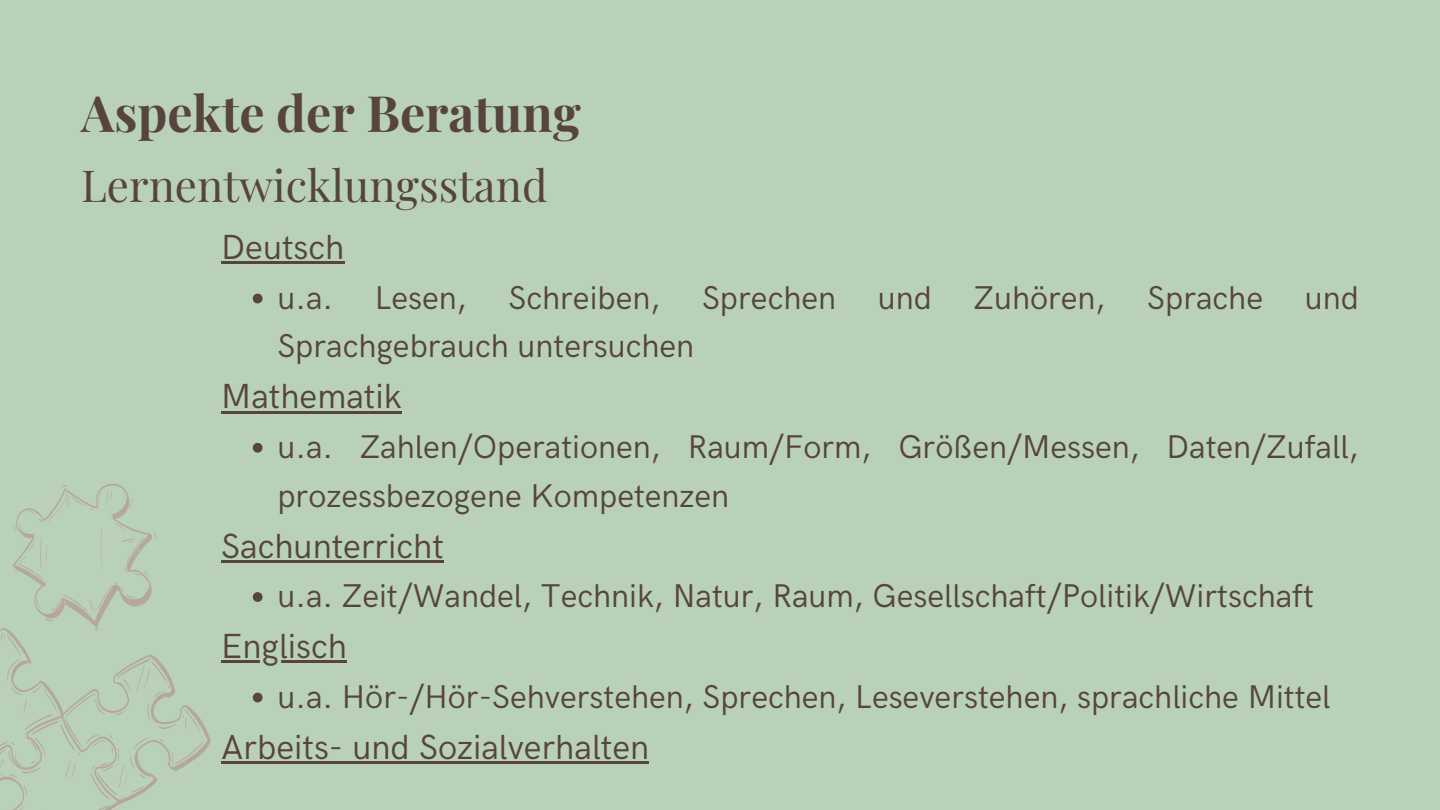
<style>
.page{position:relative;width:1440px;height:810px;background:#b9d1b9}
.page>*{position:absolute;margin:0;border:0;box-sizing:border-box;transform-origin:0 0}
.t1{font:700 50px "Playfair Display";color:#57453d}
.t2{font:44px "Playfair Display";color:#57453d}
.t3{font:35px "HK Grotesk";color:#57453d}
.t4{font:33px/48.8px "HK Grotesk";color:#57453d}
</style>
<div class="page">
<svg style="left:0;top:483px;width:260px;height:327px"></svg>
<hr style="left:221px;top:261px;width:123px;height:3px;background:#57453d">
<svg style="left:253px;top:294px;width:10px;height:9px"></svg>
<hr style="left:221px;top:411px;width:181px;height:3px;background:#57453d">
<svg style="left:253px;top:443px;width:10px;height:10px"></svg>
<hr style="left:221px;top:560px;width:223px;height:3px;background:#57453d">
<svg style="left:253px;top:592px;width:10px;height:10px"></svg>
<hr style="left:221px;top:660px;width:126px;height:3px;background:#57453d">
<svg style="left:253px;top:693px;width:10px;height:9px"></svg>
<hr style="left:221px;top:761px;width:428px;height:3px;background:#57453d">
<h1 class="t1" style="left:81px;top:77px;width:501px">Aspekte der Beratung</h1>
<p class="t2" style="left:81px;top:155px;width:468px">Lernentwicklungsstand</p>
<p class="t3" style="left:221px;top:228px;width:124px">Deutsch</p>
<p class="t4" style="left:277px;top:274px;width:57px">u.a.</p>
<p class="t4" style="left:375px;top:274px;width:94px">Lesen,</p>
<p class="t4" style="left:508px;top:274px;width:153px">Schreiben,</p>
<p class="t4" style="left:702px;top:274px;width:136px">Sprechen</p>
<p class="t4" style="left:878px;top:274px;width:56px">und</p>
<p class="t4" style="left:974px;top:274px;width:134px">Zuhören,</p>
<p class="t4" style="left:1147px;top:274px;width:117px">Sprache</p>
<p class="t4" style="left:1305px;top:274px;width:56px">und</p>
<p class="t4" style="left:277px;top:323px;width:418px">Sprachgebrauch untersuchen</p>
<p class="t3" style="left:221px;top:377px;width:182px">Mathematik</p>
<p class="t4" style="left:277px;top:424px;width:1083px">u.a. Zahlen/Operationen, Raum/Form, Größen/Messen, Daten/Zufall, prozessbezogene Kompetenzen</p>
<p class="t3" style="left:221px;top:526px;width:224px">Sachunterricht</p>
<p class="t4" style="left:277px;top:573px;width:1038px">u.a. Zeit/Wandel, Technik, Natur, Raum, Gesellschaft/Politik/Wirtschaft</p>
<p class="t3" style="left:221px;top:627px;width:127px">Englisch</p>
<p class="t4" style="left:277px;top:673px;width:1055px">u.a. Hör-/Hör-Sehverstehen, Sprechen, Leseverstehen, sprachliche Mittel</p>
<p class="t3" style="left:221px;top:727px;width:429px">Arbeits- und Sozialverhalten</p>
</div>
